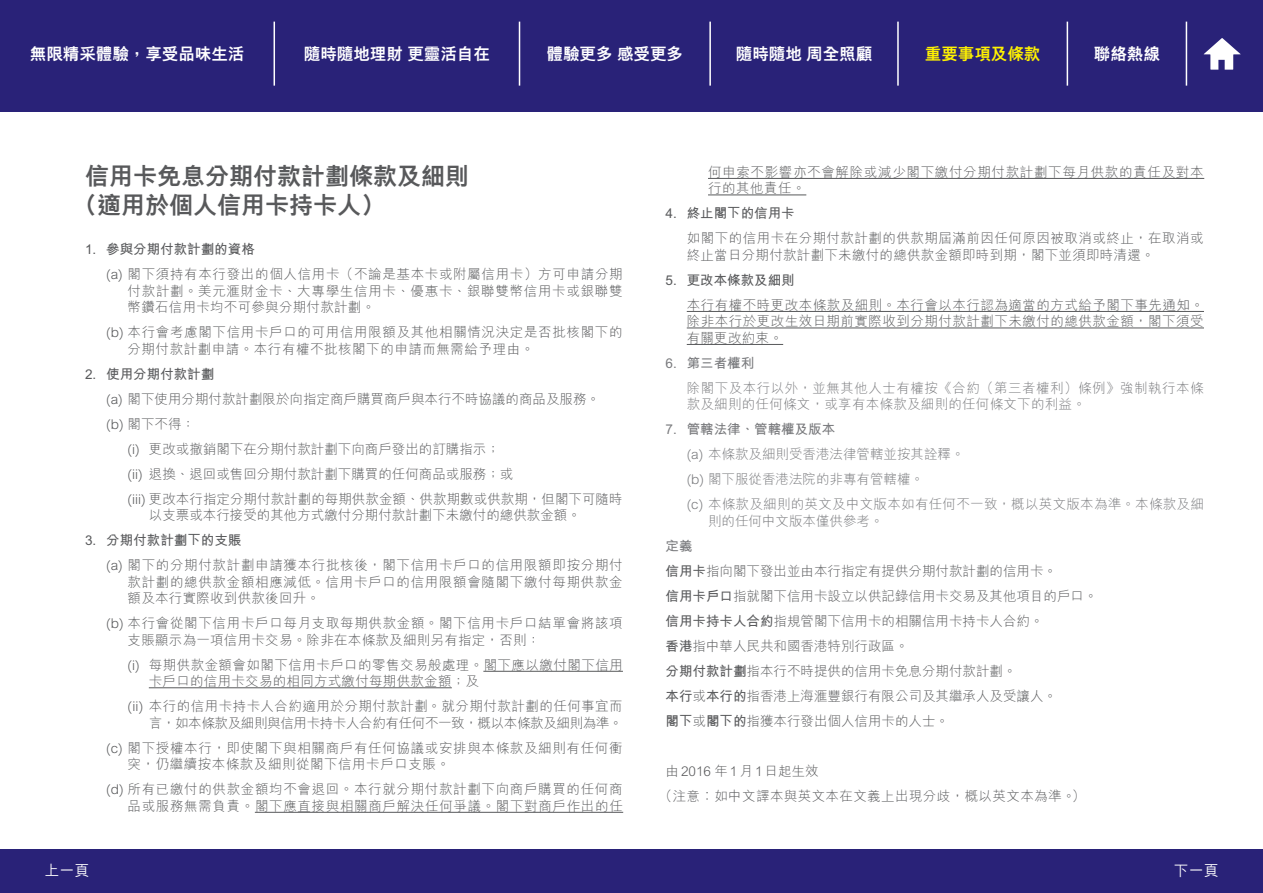
<style>
.page{position:relative;width:1263px;height:893px;background:#fff}
.page>*{position:absolute;margin:0;border:0;box-sizing:border-box;transform-origin:0 0}
.t1{font:800 24px/28.5px "M Hei H Kfor HSBC";color:#58595b}
.t2{font:800 16.5px "M Hei H Kfor HSBC";color:#fff}
.t3{font:800 16.5px "M Hei H Kfor HSBC";color:#fff200}
.t4{font:500 15px "M Hei H Kfor HSBC";color:#fff}
.t5{font:300 13.5px/16.5px "M Hei H Kfor HSBC";letter-spacing:.03em;color:#58595b;text-align:justify}
.t6{font:300 13.5px/25px "M Hei H Kfor HSBC";color:#58595b}
.t7{font:300 13.5px/16.5px "M Hei H Kfor HSBC";letter-spacing:.05em;color:#58595b}
.t8{font:300 13.5px/25px "M Hei H Kfor HSBC";letter-spacing:.02em;color:#797a7d}
.t9{font:700 13.5px "M Hei H Kfor HSBC";color:#58595b}
.t10{font:300 13.5px "M Hei H Kfor HSBC";letter-spacing:.005em;color:#58595b}
.t11{font:700 13.5px "M Hei H Kfor HSBC";color:#797a7d}
.t12{font:300 13.5px "M Hei H Kfor HSBC";color:#797a7d}
.s1{font-weight:700;color:#797a7d}
.s2{font-weight:700}
</style>
<div class="page">
<hr style="left:483px;top:671px;width:140px;height:1px;background:#58595b">
<hr style="left:149px;top:687px;width:303px;height:1px;background:#58595b">
<hr style="left:255px;top:812px;width:368px;height:1px;background:#58595b">
<hr style="left:708px;top:178px;width:496px;height:1px;background:#58595b">
<hr style="left:708px;top:195px;width:98px;height:1px;background:#58595b">
<hr style="left:687px;top:311px;width:517px;height:1px;background:#58595b">
<hr style="left:687px;top:328px;width:517px;height:1px;background:#58595b">
<hr style="left:687px;top:344px;width:96px;height:1px;background:#58595b">
<div style="left:0;top:0;width:1263px;height:112px;background:#292278"></div>
<div style="left:0;top:849px;width:1263px;height:44px;background:#292278"></div>
<svg style="left:1203px;top:38px;width:38px;height:32px"></svg>
<hr style="left:274px;top:22px;width:1px;height:64px;background:#fff">
<hr style="left:519px;top:22px;width:1px;height:64px;background:#fff">
<hr style="left:709px;top:22px;width:2px;height:64px;background:#fff">
<hr style="left:897px;top:22px;width:2px;height:64px;background:#fff">
<hr style="left:1066px;top:22px;width:2px;height:64px;background:#fff">
<hr style="left:1186px;top:22px;width:1px;height:64px;background:#fff">
<p class="t2" style="left:30px;top:45px;width:216px">無限精采體驗，享受品味生活</p>
<p class="t2" style="left:304px;top:45px;width:187px">隨時隨地理財 更靈活自在</p>
<p class="t2" style="left:547px;top:45px;width:138px">體驗更多 感受更多</p>
<p class="t2" style="left:736px;top:45px;width:138px">隨時隨地 周全照顧</p>
<p class="t3" style="left:925px;top:45px;width:117px">重要事項及條款</p>
<p class="t2" style="left:1094px;top:45px;width:67px">聯絡熱線</p>
<h1 class="t1" style="left:73px;top:162px;width:397px;text-indent:12px">信用卡免息分期付款計劃條款及細則（適用於個人信用卡持卡人）</h1>
<p class="t9" style="left:85px;top:239px;width:171px">1. 參與分期付款計劃的資格</p>
<p class="t5" style="left:128px;top:266px;width:497px;text-indent:-21px">(a) 閣下須持有本行發出的個人信用卡（不論是基本卡或附屬信用卡）方可申請分期付款計劃。美元滙財金卡、大專學生信用卡、優惠卡、銀聯雙幣信用卡或銀聯雙幣鑽石信用卡均不可參與分期付款計劃。</p>
<p class="t7" style="left:128px;top:324px;width:496px;text-indent:-21px">(b) 本行會考慮閣下信用卡戶口的可用信用限額及其他相關情況決定是否批核閣下的分期付款計劃申請。本行有權不批核閣下的申請而無需給予理由。</p>
<p class="t9" style="left:85px;top:364px;width:131px">2. 使用分期付款計劃</p>
<p class="t6" style="left:106px;top:386px;width:495px">(a) 閣下使用分期付款計劃限於向指定商戶購買商戶與本行不時協議的商品及服務。</p>
<p class="t5" style="left:106px;top:415px;width:90px">(b) 閣下不得：</p>
<p class="t6" style="left:128px;top:436px;width:374px">(i) 更改或撤銷閣下在分期付款計劃下向商戶發出的訂購指示；</p>
<p class="t6" style="left:128px;top:461px;width:387px">(ii) 退換、退回或售回分期付款計劃下購買的任何商品或服務；或</p>
<p class="t10" style="left:128px;top:492px;width:497px">(iii) 更改本行指定分期付款計劃的每期供款金額、供款期數或供款期，但閣下可隨時</p>
<p class="t6" style="left:149px;top:503px;width:433px">以支票或本行接受的其他方式繳付分期付款計劃下未繳付的總供款金額。</p>
<p class="t9" style="left:85px;top:530px;width:158px">3. 分期付款計劃下的支賬</p>
<p class="t5" style="left:128px;top:557px;width:497px;text-indent:-21px">(a) 閣下的分期付款計劃申請獲本行批核後，閣下信用卡戶口的信用限額即按分期付款計劃的總供款金額相應減低。信用卡戶口的信用限額會隨閣下繳付每期供款金額及本行實際收到供款後回升。</p>
<p class="t7" style="left:128px;top:615px;width:497px;text-indent:-21px">(b) 本行會從閣下信用卡戶口每月支取每期供款金額。閣下信用卡戶口結單會將該項支賬顯示為一項信用卡交易。除非在本條款及細則另有指定，否則：</p>
<p class="t5" style="left:149px;top:656px;width:475px;text-indent:-21px">(i) 每期供款金額會如閣下信用卡戶口的零售交易般處理。閣下應以繳付閣下信用卡戶口的信用卡交易的相同方式繳付每期供款金額；及</p>
<p class="t5" style="left:128px;top:698px;width:497px;text-align:right">(ii) 本行的信用卡持卡人合約適用於分期付款計劃。就分期付款計劃的任何事宜而言，如本條款及細則與信用卡持卡人合約有任何不一致，概以本條款及細則為準。</p>
<p class="t7" style="left:128px;top:739px;width:496px;text-indent:-21px">(c) 閣下授權本行，即使閣下與相關商戶有任何協議或安排與本條款及細則有任何衝突，仍繼續按本條款及細則從閣下信用卡戶口支賬。</p>
<p class="t7" style="left:106px;top:781px;width:518px;text-align:right">(d) 所有已繳付的供款金額均不會退回。本行就分期付款計劃下向商戶購買的任何商品或服務無需負責。閣下應直接與相關商戶解決任何爭議。閣下對商戶作出的任</p>
<p class="t7" style="left:708px;top:164px;width:497px">何申索不影響亦不會解除或減少閣下繳付分期付款計劃下每月供款的責任及對本行的其他責任。</p>
<p class="t9" style="left:665px;top:204px;width:131px">4. 終止閣下的信用卡</p>
<p class="t5" style="left:687px;top:230px;width:518px">如閣下的信用卡在分期付款計劃的供款期屆滿前因任何原因被取消或終止，在取消或終止當日分期付款計劃下未繳付的總供款金額即時到期，閣下並須即時清還。</p>
<p class="t9" style="left:665px;top:270px;width:131px">5. 更改本條款及細則</p>
<p class="t5" style="left:687px;top:297px;width:519px">本行有權不時更改本條款及細則。本行會以本行認為適當的方式給予閣下事先通知。除非本行於更改生效日期前實際收到分期付款計劃下未繳付的總供款金額，閣下須受有關更改約束。</p>
<p class="t11" style="left:665px;top:353px;width:90px">6. 第三者權利</p>
<p class="t8" style="left:687px;top:380px;width:518px;line-height:16.5px">除閣下及本行以外，並無其他人士有權按《合約（第三者權利）條例》強制執行本條款及細則的任何條文，或享有本條款及細則的任何條文下的利益。</p>
<p class="t11" style="left:665px;top:420px;width:171px">7. 管轄法律、管轄權及版本</p>
<p class="t8" style="left:687px;top:442px;width:519px">(a) 本條款及細則受香港法律管轄並按其詮釋。<br>(b) 閣下服從香港法院的非專有管轄權。<br>(c) 本條款及細則的英文及中文版本如有任何不一致，概以英文版本為準。本條款及細</p>
<p class="t12" style="left:708px;top:514px;width:177px">則的任何中文版本僅供參考。</p>
<p class="t6" style="left:665px;top:533px;width:434px"><span class="s1">定義<br></span><span class="s2">信用卡</span>指向閣下發出並由本行指定有提供分期付款計劃的信用卡。<br><span class="s2">信用卡戶口</span>指就閣下信用卡設立以供記錄信用卡交易及其他項目的戶口。<span class="s2">信用卡持卡人合約</span>指規管閣下信用卡的相關信用卡持卡人合約。<br><span class="s2">香港</span>指中華人民共和國香港特別行政區。<br><span class="s2">分期付款計劃</span>指本行不時提供的信用卡免息分期付款計劃。<br><span class="s2">本行</span>或<span class="s2">本行的</span>指香港上海滙豐銀行有限公司及其繼承人及受讓人。<br><span class="s2">閣下</span>或<span class="s2">閣下的</span>指獲本行發出個人信用卡的人士。</p>
<p class="t5" style="left:659px;top:758px;width:428px;line-height:25px;text-indent:7px">由2016 年1月1日起生效<br>（注意︰如中文譯本與英文本在文義上出現分歧，概以英文本為準。）</p>
<p class="t4" style="left:45px;top:860px;width:47px">上一頁</p>
<p class="t4" style="left:1174px;top:860px;width:46px">下一頁</p>
</div>
